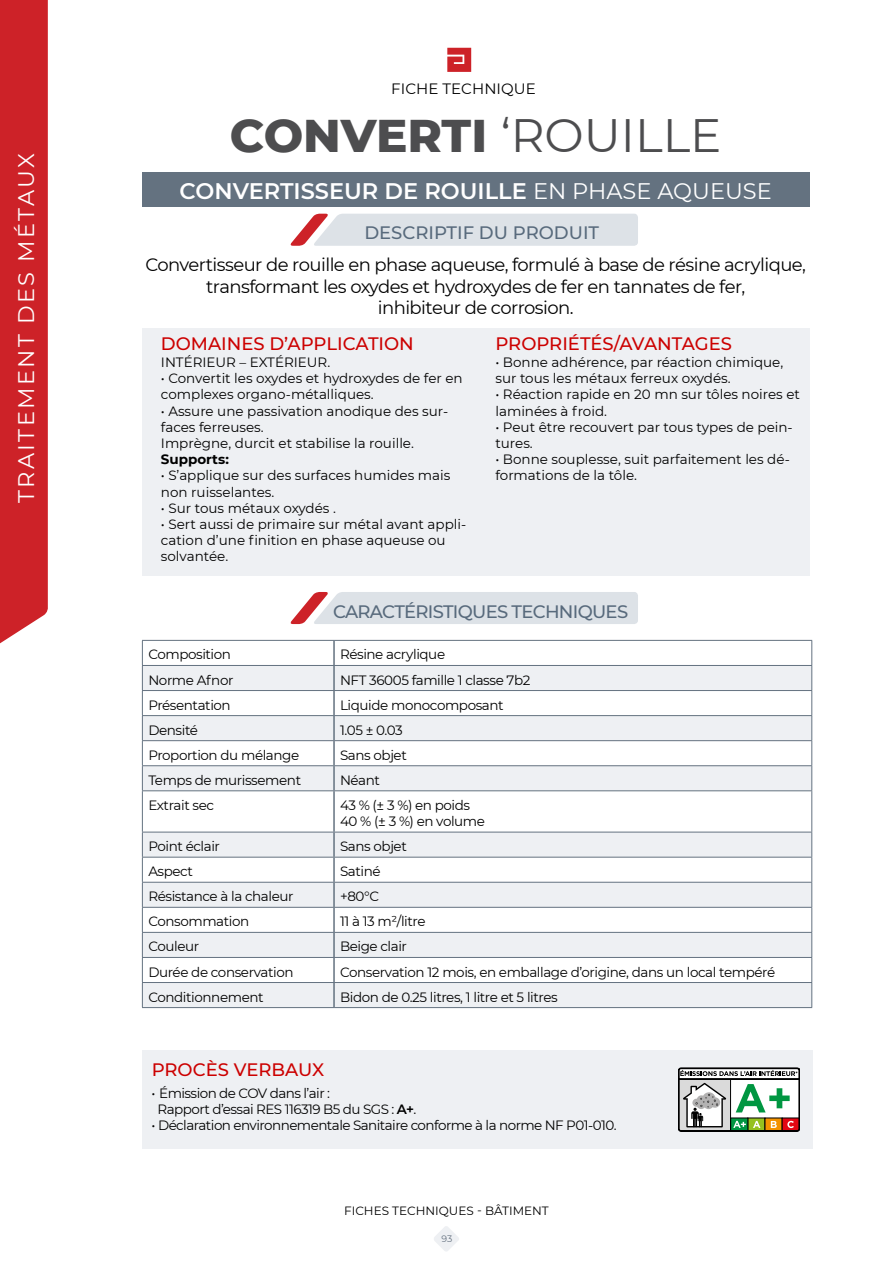
<style>
.page{position:relative;width:893px;height:1263px;background:#fff}
.page>*{position:absolute;margin:0;border:0;box-sizing:border-box;transform-origin:0 0}
.t1{font:800 46.8px "Montserrat";color:#4d4d4f}
.t2{font:600 22.5px "Montserrat";color:#fff}
.t3{font:22.5px "Montserrat";letter-spacing:.1em;color:#fff}
.t4{font:18px/21.6px "Montserrat";letter-spacing:-.03em;color:#000;text-align:center}
.t5{font:500 18px "Montserrat";color:#c00}
.t6{font:500 18px "Montserrat";letter-spacing:-.04em;color:#586a7c}
.t7{font:500 18px "Montserrat";color:#586a7c}
.t8{font:15px "Montserrat";letter-spacing:.005em;color:#000}
.t9{font:13.5px/16.2px "Montserrat";color:#000}
.t10{font:13.5px/16.2px "Montserrat";letter-spacing:-.02em;color:#000}
.t11{font:13.5px/16.2px "Montserrat";letter-spacing:-.04em;color:#000}
.t12{font:700 13.5px "Montserrat";color:#000}
.t13{font:12px "Montserrat";color:#000}
.t14{font:9.3px "Montserrat";color:#657180}
.s1{font-weight:400}
.s2{font-weight:600}
</style>
<div class="page">
<svg style="left:434px;top:1226px;width:25px;height:25px"></svg>
<div style="left:142px;top:172px;width:667px;height:35px;background:#647280"></div>
<svg style="left:447px;top:48px;width:24px;height:24px"></svg>
<div style="left:0;top:0;width:48px;height:644px;background:#cd2228"></div>
<svg style="left:290px;top:214px;width:348px;height:32px;background:#dedce1"></svg>
<svg style="left:290px;top:592px;width:348px;height:32px;background:#dedce1"></svg>
<div style="left:142px;top:328px;width:667px;height:248px;background:#eef0f3"></div>
<div style="left:142px;top:1050px;width:670px;height:99px;background:#eef0f3"></div>
<svg style="left:143px;top:666px;width:668px;height:341px;fill:#eef0f3"></svg>
<hr style="left:142px;top:640px;width:192px;height:1px;background:#647280">
<hr style="left:142px;top:665px;width:192px;height:1px;background:#647280">
<hr style="left:142px;top:690px;width:192px;height:1px;background:#647280">
<hr style="left:142px;top:715px;width:192px;height:1px;background:#647280">
<hr style="left:142px;top:740px;width:192px;height:1px;background:#647280">
<hr style="left:142px;top:765px;width:192px;height:1px;background:#647280">
<svg style="left:142px;top:641px;width:1px;height:149px"></svg>
<hr style="left:142px;top:790px;width:192px;height:1px;background:#647280">
<hr style="left:142px;top:791px;width:1px;height:41px;background:#647280">
<hr style="left:142px;top:832px;width:192px;height:1px;background:#647280">
<hr style="left:142px;top:857px;width:192px;height:1px;background:#647280">
<hr style="left:142px;top:882px;width:192px;height:1px;background:#647280">
<hr style="left:142px;top:907px;width:192px;height:1px;background:#647280">
<hr style="left:142px;top:932px;width:192px;height:1px;background:#647280">
<hr style="left:142px;top:957px;width:192px;height:1px;background:#647280">
<hr style="left:142px;top:982px;width:192px;height:1px;background:#647280">
<svg style="left:142px;top:832px;width:1px;height:175px"></svg>
<hr style="left:142px;top:1007px;width:192px;height:1px;background:#647280">
<hr style="left:334px;top:640px;width:478px;height:1px;background:#647280">
<hr style="left:334px;top:665px;width:478px;height:1px;background:#647280">
<hr style="left:334px;top:690px;width:478px;height:1px;background:#647280">
<hr style="left:334px;top:715px;width:478px;height:1px;background:#647280">
<hr style="left:334px;top:740px;width:478px;height:1px;background:#647280">
<hr style="left:334px;top:765px;width:478px;height:1px;background:#647280">
<svg style="left:811px;top:641px;width:1px;height:149px"></svg>
<hr style="left:334px;top:790px;width:478px;height:1px;background:#647280">
<hr style="left:811px;top:791px;width:1px;height:41px;background:#647280">
<hr style="left:334px;top:832px;width:478px;height:1px;background:#647280">
<hr style="left:334px;top:857px;width:478px;height:1px;background:#647280">
<hr style="left:334px;top:882px;width:478px;height:1px;background:#647280">
<hr style="left:334px;top:907px;width:478px;height:1px;background:#647280">
<hr style="left:334px;top:932px;width:478px;height:1px;background:#647280">
<hr style="left:334px;top:957px;width:478px;height:1px;background:#647280">
<hr style="left:334px;top:982px;width:478px;height:1px;background:#647280">
<svg style="left:811px;top:832px;width:1px;height:175px"></svg>
<hr style="left:334px;top:1007px;width:478px;height:1px;background:#647280">
<hr style="left:333px;top:641px;width:2px;height:24px;background:#647280">
<hr style="left:333px;top:666px;width:2px;height:24px;background:#647280">
<hr style="left:333px;top:691px;width:2px;height:24px;background:#647280">
<hr style="left:333px;top:716px;width:2px;height:24px;background:#647280">
<hr style="left:333px;top:741px;width:2px;height:24px;background:#647280">
<hr style="left:333px;top:766px;width:2px;height:24px;background:#647280">
<hr style="left:333px;top:791px;width:2px;height:41px;background:#647280">
<hr style="left:333px;top:832px;width:2px;height:25px;background:#647280">
<hr style="left:333px;top:857px;width:2px;height:25px;background:#647280">
<hr style="left:333px;top:882px;width:2px;height:25px;background:#647280">
<hr style="left:333px;top:908px;width:2px;height:24px;background:#647280">
<hr style="left:333px;top:933px;width:2px;height:24px;background:#647280">
<hr style="left:333px;top:958px;width:2px;height:24px;background:#647280">
<hr style="left:333px;top:983px;width:2px;height:24px;background:#647280">
<svg style="left:678px;top:1068px;width:122px;height:63px;background:#a9b1a3"></svg>
<h2 class="t3" style="left:11px;top:503px;width:350px;rotate:-90deg">TRAITEMENT DES MÉTAUX</h2>
<p class="t8" style="left:391px;top:79px;width:146px">FICHE TECHNIQUE</p>
<h1 class="t1" style="left:230px;top:101px;width:493px">CONVERTI <span class="s1">‘ROUILLE</span></h1>
<h2 class="t2" style="left:180px;top:175px;width:594px">CONVERTISSEUR DE ROUILLE <span class="s1">EN PHASE AQUEUSE</span></h2>
<h3 class="t7" style="left:364px;top:220px;width:236px">DESCRIPTIF DU PRODUIT</h3>
<h3 class="t4" style="left:145px;top:253px;width:662px">Convertisseur de rouille en phase aqueuse, formulé à base de résine acrylique, transformant les oxydes et hydroxydes de fer en tannates de fer,<br>inhibiteur de corrosion.</h3>
<h3 class="t5" style="left:161px;top:331px;width:254px">DOMAINES D’APPLICATION</h3>
<p class="t9" style="left:161px;top:354px;width:171px">INTÉRIEUR – EXTÉRIEUR.</p>
<p class="t9" style="left:161px;top:370px;width:303px">• Convertit les oxydes et hydroxydes de fer en complexes organo-métalliques.</p>
<p class="t9" style="left:161px;top:402px;width:289px">• Assure une passivation anodique des sur&shy;faces ferreuses.<br>Imprègne, durcit et stabilise la rouille.</p>
<p class="t12" style="left:161px;top:450px;width:69px">Supports:</p>
<p class="t9" style="left:161px;top:467px;width:291px">• S’applique sur des surfaces humides mais non ruisselantes.</p>
<p class="t9" style="left:161px;top:499px;width:176px">• Sur tous métaux oxydés .</p>
<p class="t9" style="left:161px;top:516px;width:307px">• Sert aussi de primaire sur métal avant appli&shy;cation d’une finition en phase aqueuse ou solvantée.</p>
<h3 class="t5" style="left:495px;top:331px;width:238px">PROPRIÉTÉS/AVANTAGES</h3>
<p class="t9" style="left:495px;top:354px;width:289px">• Bonne adhérence, par réaction chimique, sur tous les métaux ferreux oxydés.</p>
<p class="t9" style="left:495px;top:386px;width:306px">• Réaction rapide en 20 mn sur tôles noires et laminées à froid.</p>
<p class="t9" style="left:495px;top:418px;width:299px">• Peut être recouvert par tous types de pein&shy;tures.</p>
<p class="t9" style="left:495px;top:451px;width:296px">• Bonne souplesse, suit parfaitement les dé&shy;formations de la tôle.</p>
<h3 class="t6" style="left:333px;top:599px;width:296px">CARACTÉRISTIQUES TECHNIQUES</h3>
<p class="t10" style="left:148px;top:646px;width:84px">Composition</p>
<p class="t10" style="left:340px;top:646px;width:107px">Résine acrylique</p>
<p class="t10" style="left:148px;top:671px;width:87px">Norme Afnor</p>
<p class="t10" style="left:340px;top:671px;width:192px">NFT 36005 famille 1 classe 7b2</p>
<p class="t10" style="left:148px;top:696px;width:84px">Présentation</p>
<p class="t10" style="left:340px;top:696px;width:165px">Liquide monocomposant</p>
<p class="t10" style="left:148px;top:721px;width:51px">Densité</p>
<p class="t10" style="left:340px;top:721px;width:64px">1.05 ± 0.03</p>
<p class="t10" style="left:148px;top:746px;width:152px">Proportion du mélange</p>
<p class="t10" style="left:340px;top:746px;width:68px">Sans objet</p>
<p class="t10" style="left:148px;top:771px;width:154px">Temps de murissement</p>
<p class="t10" style="left:340px;top:771px;width:41px">Néant</p>
<p class="t10" style="left:148px;top:796px;width:67px">Extrait sec</p>
<p class="t10" style="left:340px;top:796px;width:147px">43 % (± 3 %) en poids<br>40 % (± 3 %) en volume</p>
<p class="t10" style="left:148px;top:838px;width:73px">Point éclair</p>
<p class="t10" style="left:340px;top:838px;width:68px">Sans objet</p>
<p class="t10" style="left:148px;top:863px;width:46px">Aspect</p>
<p class="t10" style="left:340px;top:863px;width:42px">Satiné</p>
<p class="t10" style="left:148px;top:888px;width:147px">Résistance à la chaleur</p>
<p class="t10" style="left:340px;top:888px;width:41px">+80°C</p>
<p class="t10" style="left:148px;top:913px;width:102px">Consommation</p>
<p class="t10" style="left:340px;top:913px;width:87px">11 à 13 m²/litre</p>
<p class="t10" style="left:148px;top:938px;width:52px">Couleur</p>
<p class="t10" style="left:340px;top:938px;width:69px">Beige clair</p>
<p class="t10" style="left:148px;top:963px;width:147px">Durée de conservation</p>
<p class="t10" style="left:340px;top:963px;width:437px">Conservation 12 mois, en emballage d’origine, dans un local tempéré</p>
<p class="t10" style="left:148px;top:988px;width:117px">Conditionnement</p>
<p class="t10" style="left:340px;top:988px;width:219px">Bidon de 0.25 litres, 1 litre et 5 litres</p>
<h3 class="t5" style="left:152px;top:1057px;width:174px">PROCÈS VERBAUX</h3>
<p class="t11" style="left:158px;top:1084px;width:260px;text-indent:-6px">• Émission de COV dans l’air :<br>Rapport d’essai RES 116319 B5 du SGS : <span class="s2">A+</span>.</p>
<p class="t11" style="left:152px;top:1117px;width:467px">• Déclaration environnementale Sanitaire conforme à la norme NF P01-010.</p>
<p class="t13" style="left:344px;top:1202px;width:206px">FICHES TECHNIQUES - BÂTIMENT</p>
<p class="t14" style="left:441px;top:1232px;width:12px">93</p>
</div>
